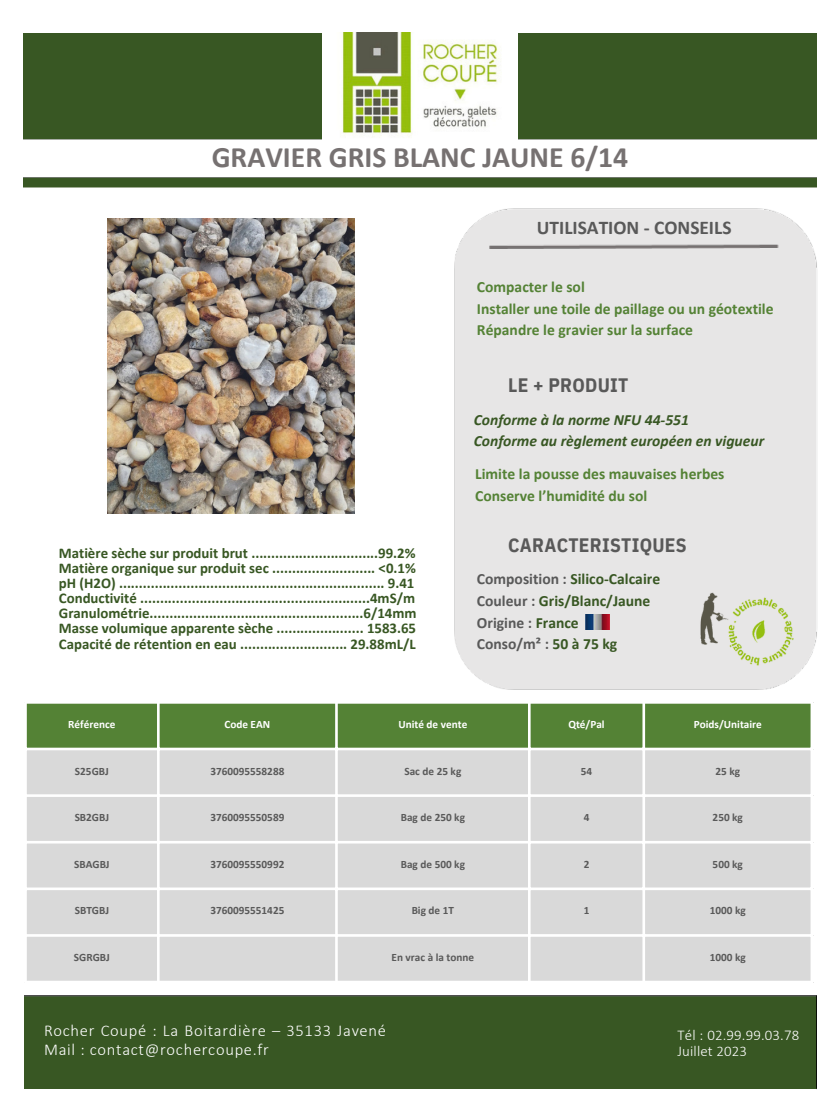
<style>
.page{position:relative;width:840px;height:1120px;background:#fff}
.page>*{position:absolute;margin:0;border:0;box-sizing:border-box;transform-origin:0 0}
.t1{font:700 29.75px "Calibri";color:#767171}
.t2{font:700 19.43px "IBM Plex Sans Cond";letter-spacing:.015em;color:#595959}
.t3{font:700 19.43px "Calibri";color:#595959}
.t4{font:300 16.54px/18.4px "Calibri";letter-spacing:.045em;color:#fff}
.t5{font:700 15.58px "Calibri";color:#548235}
.t6{font:italic 700 15.58px "Calibri";color:#385723}
.t7{font:700 15.58px "Calibri";color:#385723}
.t8{font:700 15.58px "Calibri";color:#595959}
.t9{font:700 14.88px/15px "Calibri";color:#385723}
.t10{font:300 14.88px/15px "Calibri";letter-spacing:.01em;color:#fff}
.t11{font:700 11.2px "Calibri";color:#595959}
.t12{font:700 11.2px "Calibri";color:#fff}
.s1{color:#595959}
.s2{color:#385723}
</style>
<div class="page">
<div style="left:24px;top:33px;width:792px;height:106px;background:#385723"></div>
<div style="left:24px;top:995px;width:792px;height:94px;background:#385723"></div>
<img style="left:322px;top:32px;width:196px;height:107px">
<div style="left:24px;top:178px;width:792px;height:9px;background:#385723"></div>
<div style="left:455px;top:208px;width:362px;height:481px;background:#e7e6e6"></div>
<img style="left:490px;top:244px;width:289px;height:4px">
<img style="left:690px;top:583px;width:123px;height:99px">
<img style="left:585px;top:614px;width:25px;height:15px">
<img style="left:107px;top:218px;width:247px;height:295px">
<div style="left:27px;top:703px;width:784px;height:44px;background:#548235"></div>
<div style="left:27px;top:750px;width:784px;height:230px;background:#d9d9d9"></div>
<hr style="left:157px;top:703px;width:3px;height:277px;background:#fff">
<hr style="left:335px;top:703px;width:3px;height:277px;background:#fff">
<hr style="left:528px;top:703px;width:3px;height:277px;background:#fff">
<hr style="left:642px;top:703px;width:3px;height:277px;background:#fff">
<hr style="left:24px;top:794px;width:789px;height:3px;background:#fff">
<hr style="left:24px;top:841px;width:789px;height:2px;background:#fff">
<hr style="left:24px;top:887px;width:789px;height:3px;background:#fff">
<hr style="left:24px;top:934px;width:789px;height:2px;background:#fff">
<p class="t1" style="left:212px;top:145px;width:418px">GRAVIER GRIS BLANC JAUNE 6/14</p>
<p class="t3" style="left:537px;top:219px;width:196px">UTILISATION - CONSEILS</p>
<p class="t5" style="left:477px;top:280px;width:109px">Compacter le sol</p>
<p class="t5" style="left:477px;top:302px;width:298px">Installer une toile de paillage ou un géotextile</p>
<p class="t5" style="left:477px;top:324px;width:218px">Répandre le gravier sur la surface</p>
<p class="t2" style="left:508px;top:372px;width:122px">LE + PRODUIT</p>
<p class="t9" style="left:59px;top:546px;width:359px">Matière sèche sur produit brut ................................99.2% Matière organique sur produit sec .......................... &lt;0.1% pH (H2O) ................................................................... 9.41<br>Conductivité ..........................................................4mS/m Granulométrie......................................................6/14mm Masse volumique apparente sèche ...................... 1583.65<br>Capacité de rétention en eau ........................... 29.88mL/L</p>
<p class="t6" style="left:474px;top:413px;width:217px">Conforme à la norme NFU 44-551</p>
<p class="t6" style="left:474px;top:434px;width:292px">Conforme au règlement européen en vigueur</p>
<p class="t5" style="left:475px;top:467px;width:251px">Limite la pousse des mauvaises herbes</p>
<p class="t5" style="left:475px;top:489px;width:174px">Conserve l’humidité du sol</p>
<p class="t2" style="left:508px;top:532px;width:180px">CARACTERISTIQUES</p>
<p class="t7" style="left:477px;top:572px;width:185px"><span class="s1">Composition :</span> Silico-Calcaire</p>
<p class="t7" style="left:477px;top:594px;width:175px"><span class="s1">Couleur :</span> Gris/Blanc/Jaune</p>
<p class="t8" style="left:477px;top:616px;width:103px">Origine : <span class="s2">France</span></p>
<p class="t8" style="left:477px;top:637px;width:142px">Conso/m² : <span class="s2">50 à 75 kg</span></p>
<p class="t12" style="left:68px;top:719px;width:49px">Référence</p>
<p class="t12" style="left:224px;top:719px;width:47px">Code EAN</p>
<p class="t12" style="left:398px;top:719px;width:70px">Unité de vente</p>
<p class="t12" style="left:568px;top:719px;width:38px">Qté/Pal</p>
<p class="t12" style="left:694px;top:719px;width:70px">Poids/Unitaire</p>
<p class="t11" style="left:75px;top:766px;width:35px">S25GBJ</p>
<p class="t11" style="left:210px;top:766px;width:75px">3760095558288</p>
<p class="t11" style="left:404px;top:766px;width:58px">Sac de 25 kg</p>
<p class="t11" style="left:581px;top:766px;width:13px">54</p>
<p class="t11" style="left:716px;top:766px;width:26px">25 kg</p>
<p class="t11" style="left:75px;top:812px;width:36px">SB2GBJ</p>
<p class="t11" style="left:210px;top:812px;width:75px">3760095550589</p>
<p class="t11" style="left:401px;top:812px;width:66px">Bag de 250 kg</p>
<p class="t11" style="left:584px;top:812px;width:7px">4</p>
<p class="t11" style="left:713px;top:812px;width:32px">250 kg</p>
<p class="t11" style="left:74px;top:859px;width:37px">SBAGBJ</p>
<p class="t11" style="left:210px;top:859px;width:75px">3760095550992</p>
<p class="t11" style="left:401px;top:859px;width:66px">Bag de 500 kg</p>
<p class="t11" style="left:584px;top:859px;width:7px">2</p>
<p class="t11" style="left:713px;top:859px;width:32px">500 kg</p>
<p class="t11" style="left:75px;top:906px;width:36px">SBTGBJ</p>
<p class="t11" style="left:210px;top:906px;width:75px">3760095551425</p>
<p class="t11" style="left:412px;top:906px;width:44px">Big de 1T</p>
<p class="t11" style="left:584px;top:906px;width:7px">1</p>
<p class="t11" style="left:710px;top:906px;width:38px">1000 kg</p>
<p class="t11" style="left:74px;top:952px;width:37px">SGRGBJ</p>
<p class="t11" style="left:392px;top:952px;width:84px">En vrac à la tonne</p>
<p class="t11" style="left:710px;top:952px;width:38px">1000 kg</p>
<p class="t4" style="left:44px;top:1023px;width:343px">Rocher Coupé : La Boitardière – 35133 Javené<br>Mail : contact@rochercoupe.fr</p>
<p class="t10" style="left:678px;top:1029px;width:123px">Tél : 02.99.99.03.78<br>Juillet 2023</p>
</div>
